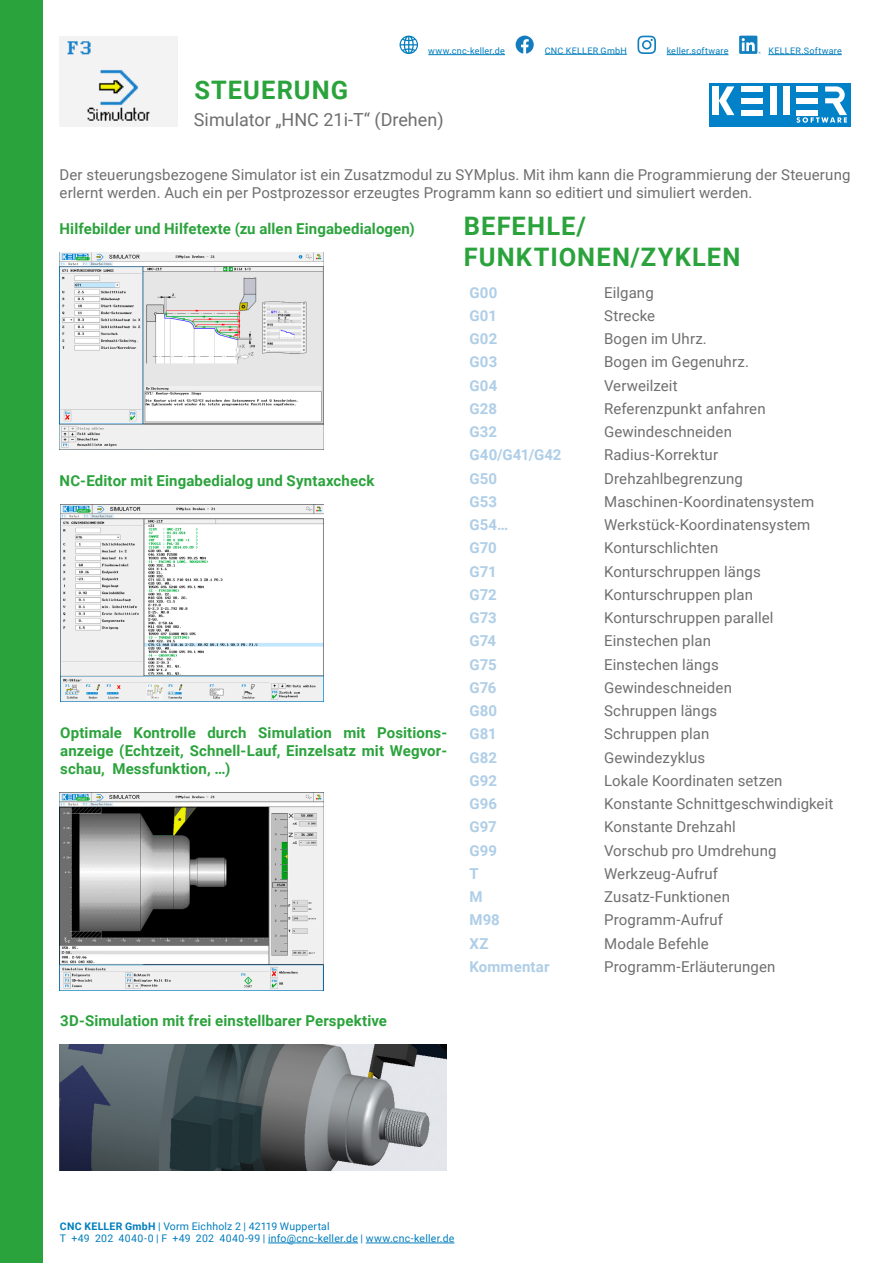
<style>
.page{position:relative;width:893px;height:1263px;background:#fff}
.page>*{position:absolute;margin:0;border:0;box-sizing:border-box;transform-origin:0 0}
.Fließtext_Headline{font:700 25.5px "Roboto";letter-spacing:.045em;color:#2ba33c}
.UnterKapitelname_L{font:18px "Roboto";color:#6f6f6f}
.Fließtext_Tabelle{font:15px "Roboto";letter-spacing:.005em;color:#6f6f6f}
.Fließtext_Headline2{font:700 15px/18px "Roboto";letter-spacing:.01em;color:#2ba33c;text-align:justify}
.Fließtext{font:15px/18px "Roboto";letter-spacing:.01em;color:#6f6f6f}
.Fließtext_Hervorhebu{font:700 15px "Roboto";letter-spacing:.005em;color:#afcee7}
.t1{font:10.5px/12.6px "Roboto";letter-spacing:.02em;color:#007dbd}
.t2{font:9px "Roboto";letter-spacing:.03em;color:#007dbd}
.s1{font-weight:700}
</style>
<div class="page">
<img style="left:60px;top:252px;width:264px;height:198px">
<img style="left:60px;top:504px;width:264px;height:197px">
<img style="left:60px;top:792px;width:264px;height:198px">
<img style="left:60px;top:1044px;width:386px;height:126px">
<div style="left:0;top:0;width:43px;height:1263px;background:#2ba33c"></div>
<img style="left:60px;top:36px;width:117px;height:90px">
<div style="left:709px;top:83px;width:141px;height:43px;background:#0081c8"></div>
<svg style="left:719px;top:86px;width:15px;height:29px"></svg>
<div style="left:712px;top:86px;width:7px;height:29px;background:#fff"></div>
<div style="left:770px;top:86px;width:6px;height:29px;background:#fff"></div>
<div style="left:783px;top:86px;width:6px;height:29px;background:#fff"></div>
<div style="left:741px;top:86px;width:22px;height:6px;background:#fff"></div>
<div style="left:741px;top:98px;width:22px;height:5px;background:#fff"></div>
<div style="left:741px;top:110px;width:22px;height:5px;background:#fff"></div>
<svg style="left:796px;top:86px;width:51px;height:37px"></svg>
<hr style="left:545px;top:54px;width:82px;height:1px;background:#007dbd">
<svg style="left:516px;top:36px;width:18px;height:18px"></svg>
<hr style="left:667px;top:54px;width:61px;height:1px;background:#007dbd">
<svg style="left:637px;top:36px;width:19px;height:18px"></svg>
<hr style="left:428px;top:54px;width:77px;height:1px;background:#007dbd">
<svg style="left:400px;top:36px;width:18px;height:18px"></svg>
<hr style="left:768px;top:54px;width:74px;height:1px;background:#007dbd">
<svg style="left:739px;top:36px;width:22px;height:18px"></svg>
<hr style="left:268px;top:1243px;width:90px;height:1px;background:#007dbd">
<hr style="left:366px;top:1243px;width:88px;height:1px;background:#007dbd">
<p class="t2" style="left:428px;top:44px;width:78px">www.cnc-keller.de</p>
<p class="t2" style="left:545px;top:44px;width:84px">CNC KELLER GmbH</p>
<p class="t2" style="left:667px;top:44px;width:63px">keller.software</p>
<p class="t2" style="left:768px;top:44px;width:75px">KELLER.Software</p>
<h1 class="Fließtext_Headline" style="left:194px;top:72px;width:155px">STEUERUNG</h1>
<p class="UnterKapitelname_L" style="left:194px;top:107px;width:251px">Simulator „HNC 21i-T“ (Drehen)</p>
<p class="Fließtext" style="left:60px;top:165px;width:792px">Der steuerungsbezogene Simulator ist ein Zusatzmodul zu SYMplus. Mit ihm kann die Programmierung der Steuerung erlernt werden. Auch ein per Postprozessor erzeugtes Programm kann so editiert und simuliert werden.</p>
<p class="Fließtext_Headline2" style="left:60px;top:219px;width:357px">Hilfebilder und Hilfetexte (zu allen Eingabedialogen)</p>
<p class="Fließtext_Headline2" style="left:60px;top:471px;width:316px">NC-Editor mit Eingabedialog und Syntaxcheck</p>
<p class="Fließtext_Headline2" style="left:60px;top:723px;width:388px">Optimale Kontrolle durch Simulation mit Positions&shy;anzeige (Echtzeit, Schnell-Lauf, Einzelsatz mit Wegvor&shy;schau, Messfunktion, …)</p>
<p class="Fließtext_Headline2" style="left:60px;top:1011px;width:328px">3D-Simulation mit frei einstellbarer Perspektive</p>
<p class="Fließtext_Headline" style="left:464px;top:208px;width:124px">BEFEHLE/</p>
<p class="Fließtext_Headline" style="left:464px;top:239px;width:278px">FUNKTIONEN/ZYKLEN</p>
<p class="Fließtext_Hervorhebu" style="left:469px;top:282px;width:29px">G00</p>
<p class="Fließtext_Tabelle" style="left:604px;top:282px;width:51px">Eilgang</p>
<p class="Fließtext_Hervorhebu" style="left:469px;top:305px;width:29px">G01</p>
<p class="Fließtext_Tabelle" style="left:604px;top:305px;width:52px">Strecke</p>
<p class="Fließtext_Hervorhebu" style="left:469px;top:328px;width:29px">G02</p>
<p class="Fließtext_Tabelle" style="left:604px;top:328px;width:104px">Bogen im Uhrz.</p>
<p class="Fließtext_Hervorhebu" style="left:469px;top:351px;width:29px">G03</p>
<p class="Fließtext_Tabelle" style="left:604px;top:351px;width:146px">Bogen im Gegenuhrz.</p>
<p class="Fließtext_Hervorhebu" style="left:469px;top:375px;width:29px">G04</p>
<p class="Fließtext_Tabelle" style="left:604px;top:375px;width:75px">Verweilzeit</p>
<p class="Fließtext_Hervorhebu" style="left:469px;top:398px;width:29px">G28</p>
<p class="Fließtext_Tabelle" style="left:604px;top:398px;width:163px">Referenzpunkt anfahren</p>
<p class="Fließtext_Hervorhebu" style="left:469px;top:421px;width:29px">G32</p>
<p class="Fließtext_Tabelle" style="left:604px;top:421px;width:129px">Gewindeschneiden</p>
<p class="Fließtext_Hervorhebu" style="left:469px;top:444px;width:94px">G40/G41/G42</p>
<p class="Fließtext_Tabelle" style="left:604px;top:444px;width:115px">Radius-Korrektur</p>
<p class="Fließtext_Hervorhebu" style="left:469px;top:468px;width:29px">G50</p>
<p class="Fließtext_Tabelle" style="left:604px;top:468px;width:140px">Drehzahlbegrenzung</p>
<p class="Fließtext_Hervorhebu" style="left:469px;top:491px;width:29px">G53</p>
<p class="Fließtext_Tabelle" style="left:604px;top:491px;width:212px">Maschinen-Koordinatensystem</p>
<p class="Fließtext_Hervorhebu" style="left:469px;top:514px;width:40px">G54…</p>
<p class="Fließtext_Tabelle" style="left:604px;top:514px;width:208px">Werkstück-Koordinatensystem</p>
<p class="Fließtext_Hervorhebu" style="left:469px;top:537px;width:29px">G70</p>
<p class="Fließtext_Tabelle" style="left:604px;top:537px;width:116px">Konturschlichten</p>
<p class="Fließtext_Hervorhebu" style="left:469px;top:561px;width:29px">G71</p>
<p class="Fließtext_Tabelle" style="left:604px;top:561px;width:158px">Konturschruppen längs</p>
<p class="Fließtext_Hervorhebu" style="left:469px;top:584px;width:29px">G72</p>
<p class="Fließtext_Tabelle" style="left:604px;top:584px;width:150px">Konturschruppen plan</p>
<p class="Fließtext_Hervorhebu" style="left:469px;top:607px;width:29px">G73</p>
<p class="Fließtext_Tabelle" style="left:604px;top:607px;width:171px">Konturschruppen parallel</p>
<p class="Fließtext_Hervorhebu" style="left:469px;top:630px;width:28px">G74</p>
<p class="Fließtext_Tabelle" style="left:604px;top:630px;width:108px">Einstechen plan</p>
<p class="Fließtext_Hervorhebu" style="left:469px;top:654px;width:29px">G75</p>
<p class="Fließtext_Tabelle" style="left:604px;top:654px;width:116px">Einstechen längs</p>
<p class="Fließtext_Hervorhebu" style="left:469px;top:677px;width:28px">G76</p>
<p class="Fließtext_Tabelle" style="left:604px;top:677px;width:129px">Gewindeschneiden</p>
<p class="Fließtext_Hervorhebu" style="left:469px;top:700px;width:29px">G80</p>
<p class="Fließtext_Tabelle" style="left:604px;top:700px;width:115px">Schruppen längs</p>
<p class="Fließtext_Hervorhebu" style="left:469px;top:723px;width:29px">G81</p>
<p class="Fließtext_Tabelle" style="left:604px;top:723px;width:107px">Schruppen plan</p>
<p class="Fließtext_Hervorhebu" style="left:469px;top:747px;width:29px">G82</p>
<p class="Fließtext_Tabelle" style="left:604px;top:747px;width:103px">Gewindezyklus</p>
<p class="Fließtext_Hervorhebu" style="left:469px;top:770px;width:29px">G92</p>
<p class="Fließtext_Tabelle" style="left:604px;top:770px;width:180px">Lokale Koordinaten setzen</p>
<p class="Fließtext_Hervorhebu" style="left:469px;top:793px;width:29px">G96</p>
<p class="Fließtext_Tabelle" style="left:604px;top:793px;width:231px">Konstante Schnittgeschwindigkeit</p>
<p class="Fließtext_Hervorhebu" style="left:469px;top:816px;width:29px">G97</p>
<p class="Fließtext_Tabelle" style="left:604px;top:816px;width:133px">Konstante Drehzahl</p>
<p class="Fließtext_Hervorhebu" style="left:469px;top:840px;width:29px">G99</p>
<p class="Fließtext_Tabelle" style="left:604px;top:840px;width:174px">Vorschub pro Umdrehung</p>
<p class="Fließtext_Hervorhebu" style="left:469px;top:863px;width:11px">T</p>
<p class="Fließtext_Tabelle" style="left:604px;top:863px;width:115px">Werkzeug-Aufruf</p>
<p class="Fließtext_Hervorhebu" style="left:469px;top:886px;width:15px">M</p>
<p class="Fließtext_Tabelle" style="left:604px;top:886px;width:127px">Zusatz-Funktionen</p>
<p class="Fließtext_Hervorhebu" style="left:469px;top:909px;width:32px">M98</p>
<p class="Fließtext_Tabelle" style="left:604px;top:909px;width:120px">Programm-Aufruf</p>
<p class="Fließtext_Hervorhebu" style="left:469px;top:933px;width:21px">XZ</p>
<p class="Fließtext_Tabelle" style="left:604px;top:933px;width:106px">Modale Befehle</p>
<p class="Fließtext_Hervorhebu" style="left:469px;top:956px;width:81px">Kommentar</p>
<p class="Fließtext_Tabelle" style="left:604px;top:956px;width:173px">Programm-Erläuterungen</p>
<p class="t1" style="left:60px;top:1219px;width:396px"><span class="s1">CNC KELLER GmbH</span> | Vorm Eichholz 2 | 42119 Wuppertal<br>T +49 202 4040-0 | F +49 202 4040-99 | info@cnc-keller.de | www.cnc-keller.de</p>
</div>
